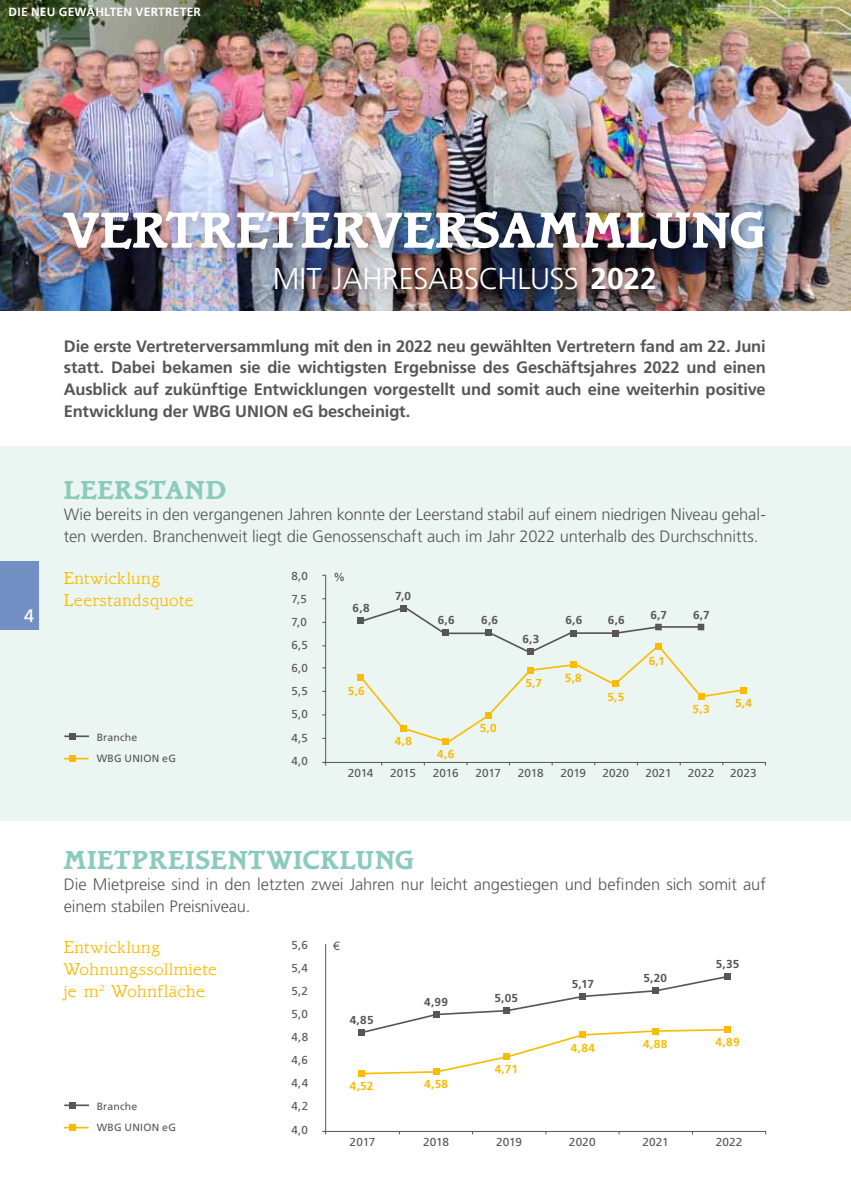
<style>
.page{position:relative;width:851px;height:1191px;background:#fff}
.page>*{position:absolute;margin:0;border:0;box-sizing:border-box;transform-origin:0 0}
.t1{font:700 52.5px "Bramley T";letter-spacing:.01em;color:#fff}
.t2{font:300 30px "Frutiger";color:#fff}
.t3{font:700 30px "Frutiger";color:#fff}
.t4{font:700 27px "Bramley T";letter-spacing:.03em;color:#8bcbbd}
.t5{font:300 18px/21.8px "Bramley T";letter-spacing:.03em;color:#fabb00}
.t6{font:18px "Frutiger";color:#fff}
.t7{font:300 16.5px/21.8px "Frutiger";letter-spacing:-.005em;color:#585558}
.t8{font:700 16.5px/21.8px "Frutiger";letter-spacing:-.01em;color:#585558;text-align:justify}
.t9{font:700 12px "Frutiger";letter-spacing:.02em;color:#fff}
.t10{font:11.55px/23.1px "Frutiger";letter-spacing:.005em;color:#585558;text-align:justify}
.t11{font:700 11.55px "Frutiger";letter-spacing:.025em;color:#fabb00}
.t12{font:700 11.55px "Frutiger";letter-spacing:.02em;color:#585558}
.t13{font:11.55px "Arial";color:#585558}
.t14{font:10.5px/21.6px "Frutiger";letter-spacing:.025em;color:#585558}
</style>
<div class="page">
<div style="left:0;top:446px;width:850px;height:375px;background:#ebf5f2"></div>
<img style="left:0;top:0;width:850px;height:310px">
<div style="left:0;top:561px;width:38px;height:68px;background:#7390c4"></div>
<div style="left:269px;top:262px;width:398px;height:39px;background:#000;opacity:.25"></div>
<div style="left:57px;top:205px;width:719px;height:56px;background:#000;opacity:.25"></div>
<svg style="left:69px;top:733px;width:6px;height:6px"></svg>
<hr style="left:64px;top:735px;width:25px;height:2px;background:#585558">
<div style="left:69px;top:755px;width:6px;height:7px;background:#fabb00"></div>
<svg style="left:64px;top:758px;width:25px;height:1px"></svg>
<hr style="left:325px;top:575px;width:1px;height:190px;background:#585558">
<hr style="left:322px;top:762px;width:443px;height:1px;background:#585558">
<div style="left:357px;top:617px;width:7px;height:6px;background:#585558"></div>
<div style="left:357px;top:674px;width:7px;height:6px;background:#fabb00"></div>
<svg style="left:358px;top:605px;width:388px;height:139px"></svg>
<svg style="left:69px;top:1102px;width:6px;height:6px"></svg>
<hr style="left:64px;top:1104px;width:25px;height:2px;background:#585558">
<svg style="left:69px;top:1124px;width:6px;height:6px"></svg>
<hr style="left:64px;top:1126px;width:25px;height:2px;background:#fabb00">
<hr style="left:325px;top:944px;width:1px;height:190px;background:#585558">
<hr style="left:322px;top:1131px;width:443px;height:1px;background:#585558">
<div style="left:358px;top:1029px;width:7px;height:6px;background:#585558"></div>
<div style="left:358px;top:1070px;width:7px;height:7px;background:#fabb00"></div>
<svg style="left:359px;top:973px;width:371px;height:102px"></svg>
<p class="t9" style="left:9px;top:4px;width:7px">Die</p>
<p class="t9" style="left:31px;top:4px;width:113px">neu gewählten ver</p>
<p class="t9" style="left:158px;top:4px;width:36px">treter</p>
<h1 class="t1" style="left:64px;top:200px;width:703px">VERTRETERVERSAMMLUNG</h1>
<h2 class="t2" style="left:273px;top:261px;width:17px">mit</h2>
<h2 class="t2" style="left:333px;top:261px;width:29px">Jahr</h2>
<h2 class="t2" style="left:399px;top:261px;width:32px">esabschluss</h2>
<h2 class="t3" style="left:590px;top:261px;width:68px">2022</h2>
<p class="t6" style="left:24px;top:605px;width:12px">4</p>
<p class="t8" style="left:64px;top:335px;width:703px">Die erste Vertreterversammlung mit den in 2022 neu gewählten Vertretern fand am 22. Juni statt. Dabei bekamen sie die wichtigsten Ergebnisse des Geschäftsjahres 2022 und einen Ausblick auf zukünftige Entwicklungen vorgestellt und somit auch eine weiterhin positive Entwicklung der WBG UN ION eG bescheinigt.</p>
<h3 class="t4" style="left:64px;top:474px;width:163px">LEERSTAND</h3>
<p class="t7" style="left:64px;top:504px;width:703px">Wie bereits in den vergangenen Jahren konnte der Leerstand stabil auf einem niedrigen Niveau gehal&shy;ten werden. Branchenweit liegt die Genossenschaft auch im Jahr 2022 unterhalb des Durchschnitts.</p>
<p class="t5" style="left:64px;top:567px;width:131px">Entwicklung<br>Leerstandsquote</p>
<p class="t10" style="left:291px;top:564px;width:18px">8,0<br>7,5<br>7,0<br>6,5<br>6,0<br>5,5<br>5,0<br>4,5<br>4,0</p>
<p class="t10" style="left:333px;top:565px;width:13px">%</p>
<p class="t12" style="left:395px;top:589px;width:17px">7,0</p>
<p class="t12" style="left:352px;top:601px;width:18px">6,8</p>
<p class="t12" style="left:693px;top:607px;width:18px">6,7</p>
<p class="t12" style="left:650px;top:607px;width:18px">6,7</p>
<p class="t12" style="left:437px;top:613px;width:18px">6,6</p>
<p class="t12" style="left:481px;top:613px;width:18px">6,6</p>
<p class="t12" style="left:565px;top:613px;width:18px">6,6</p>
<p class="t12" style="left:608px;top:613px;width:18px">6,6</p>
<p class="t12" style="left:522px;top:632px;width:19px">6,3</p>
<p class="t11" style="left:648px;top:654px;width:17px">6,1</p>
<p class="t11" style="left:565px;top:671px;width:18px">5,8</p>
<p class="t11" style="left:525px;top:676px;width:18px">5,7</p>
<p class="t11" style="left:348px;top:684px;width:18px">5,6</p>
<p class="t11" style="left:607px;top:690px;width:18px">5,5</p>
<p class="t11" style="left:735px;top:696px;width:18px">5,4</p>
<p class="t11" style="left:692px;top:702px;width:19px">5,3</p>
<p class="t11" style="left:480px;top:721px;width:18px">5,0</p>
<p class="t14" style="left:97px;top:726px;width:79px">Branche<br>WBG UN ION eG</p>
<p class="t11" style="left:394px;top:734px;width:19px">4,8</p>
<p class="t10" style="left:390px;top:762px;width:27px">2015</p>
<p class="t10" style="left:432px;top:762px;width:27px">2016</p>
<p class="t10" style="left:475px;top:762px;width:27px">2017</p>
<p class="t10" style="left:517px;top:762px;width:27px">2018</p>
<p class="t10" style="left:560px;top:762px;width:27px">2019</p>
<p class="t10" style="left:602px;top:762px;width:28px">2020</p>
<p class="t10" style="left:645px;top:762px;width:28px">2021</p>
<p class="t10" style="left:687px;top:762px;width:28px">2022</p>
<p class="t10" style="left:730px;top:762px;width:28px">2023</p>
<p class="t11" style="left:437px;top:747px;width:18px">4,6</p>
<p class="t10" style="left:347px;top:762px;width:27px">2014</p>
<h3 class="t4" style="left:64px;top:844px;width:351px">MIETPREISENTWICKLUNG</h3>
<p class="t7" style="left:64px;top:874px;width:703px">Die Mietpreise sind in den letzten zwei Jahren nur leicht angestiegen und befinden sich somit auf einem stabilen Preisniveau.</p>
<p class="t5" style="left:64px;top:936px;width:154px">Entwicklung<br>Wohnungssollmiete je m<sup>2</sup> Wohnfläche</p>
<p class="t10" style="left:291px;top:933px;width:18px">5,6<br>5,4<br>5,2<br>5,0<br>4,8<br>4,6<br>4,4<br>4,2<br>4,0</p>
<p class="t13" style="left:333px;top:938px;width:8px">€</p>
<p class="t12" style="left:715px;top:956px;width:25px">5,35</p>
<p class="t12" style="left:643px;top:971px;width:25px">5,20</p>
<p class="t12" style="left:572px;top:977px;width:24px">5,17</p>
<p class="t12" style="left:494px;top:991px;width:25px">5,05</p>
<p class="t12" style="left:424px;top:994px;width:25px">4,99</p>
<p class="t12" style="left:349px;top:1012px;width:25px">4,85</p>
<p class="t11" style="left:715px;top:1035px;width:25px">4,89</p>
<p class="t11" style="left:643px;top:1037px;width:26px">4,88</p>
<p class="t11" style="left:570px;top:1041px;width:26px">4,84</p>
<p class="t11" style="left:494px;top:1062px;width:25px">4,71</p>
<p class="t11" style="left:350px;top:1079px;width:25px">4,52</p>
<p class="t11" style="left:424px;top:1077px;width:25px">4,58</p>
<p class="t14" style="left:97px;top:1095px;width:79px">Branche<br>WBG UN ION eG</p>
<p class="t10" style="left:349px;top:1130px;width:27px">2017</p>
<p class="t10" style="left:423px;top:1130px;width:27px">2018</p>
<p class="t10" style="left:496px;top:1130px;width:27px">2019</p>
<p class="t10" style="left:569px;top:1130px;width:28px">2020</p>
<p class="t10" style="left:642px;top:1130px;width:28px">2021</p>
<p class="t10" style="left:715px;top:1130px;width:28px">2022</p>
</div>
